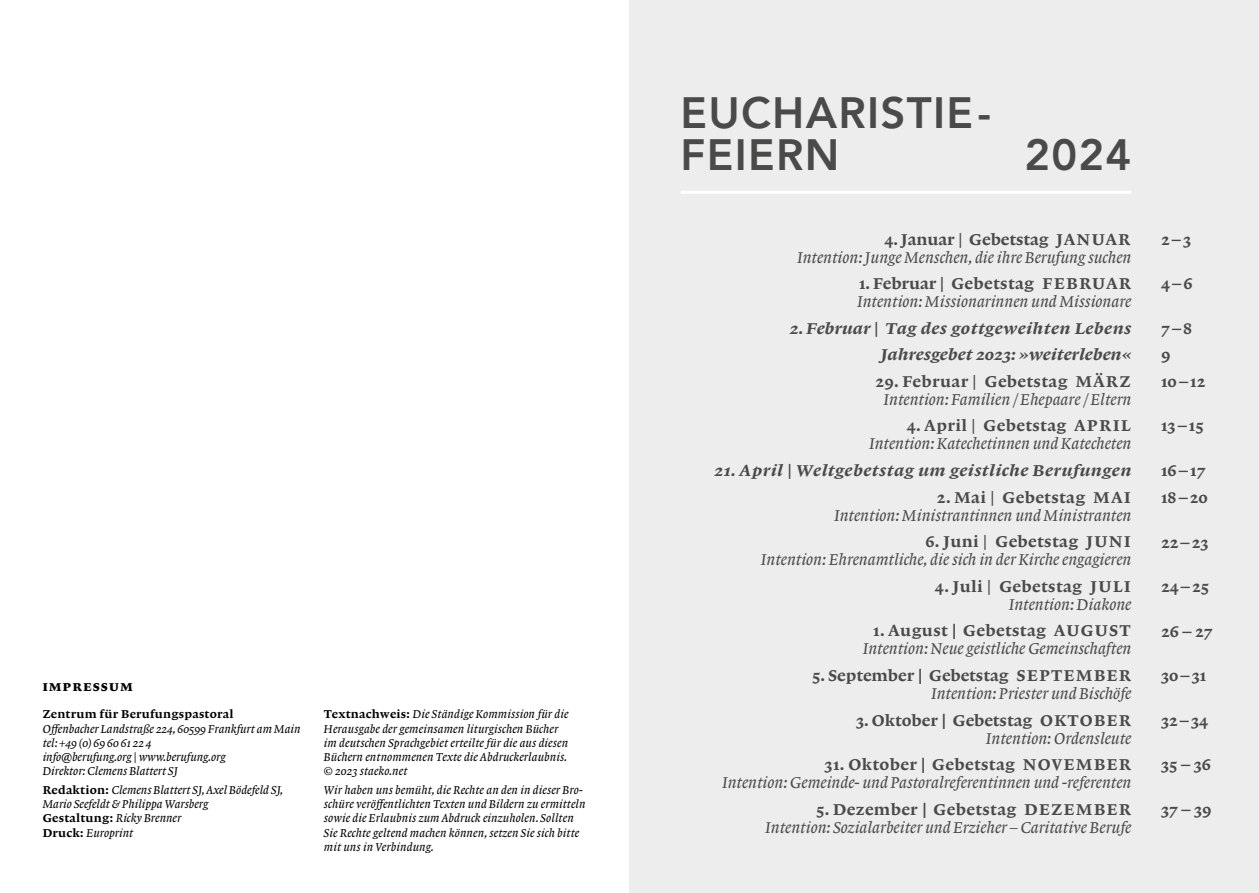
<style>
.page{position:relative;width:1259px;height:893px;background:#fff}
.page>*{position:absolute;margin:0;border:0;box-sizing:border-box;transform-origin:0 0}
.t1{font:800 43.5px/42px "Avenir LT Std";letter-spacing:.03em;color:#4a4a49}
.t2{font:16.5px "Lexicon No 1 Italic A";color:#4a4a49}
.t3{font:16.5px/26.5px "Lexicon No 1 Roman D";letter-spacing:.025em;color:#4a4a49}
.t4{font:16.5px "Lexicon No 1 Roman D";color:#4a4a49}
.t5{font:16.5px/26.5px "Lexicon No 1 Italic D";color:#4a4a49;text-align:right;scale:1.15 1}
.t6{font:16.5px "Lexicon No 1 Italic D";letter-spacing:.025em;color:#4a4a49;scale:1.15 1}
.t7{font:12px/14.2px "Lexicon No 1 Italic A";letter-spacing:.01em;color:#000}
.t8{font:12px "Lexicon No 1 Roman D";letter-spacing:.02em;color:#000}
.t9{font:12px "Lexicon No 1 Roman F";letter-spacing:.11em;color:#000}
.s1{font-family:"Lexicon No 1 Roman D"}
.s2{font-family:"Lexicon No 1 Italic D"}
.s3{font-family:"Lexicon No 1 Roman A"}
</style>
<div class="page">
<div style="left:629px;top:0;width:630px;height:893px;background:#ededed"></div>
<hr style="left:680px;top:191px;width:451px;height:3px;background:#fff">
<p class="t9" style="left:43px;top:681px;width:91px">IMPRESSUM</p>
<p class="t8" style="left:43px;top:708px;width:192px">Zentrum für Berufungspastoral</p>
<p class="t7" style="left:43px;top:721px;width:259px">Offenbacher Landstraße 224, 60599 Frankfurt am Main tel: +49 (0) 69 60 61 22 4<br>info@berufung.org | www.berufung.org<br>Direktor: Clemens Blattert SJ</p>
<p class="t7" style="left:43px;top:783px;width:242px"><span class="s1">Redaktion:</span> Clemens Blattert SJ, Axel Bödefeld SJ,<br>Mario Seefeldt &amp; Philippa Warsberg<br><span class="s1">Gestaltung:</span> Ricky Brenner<br><span class="s1">Druck:</span> Europrint</p>
<p class="t7" style="left:324px;top:707px;width:246px"><span class="s1">Textnachweis:</span> Die Ständige Kommission für die Herausgabe der gemeinsamen liturgischen Bücher im deutschen Sprachgebiet erteilte für die aus diesen Büchern entnommenen Texte die Abdruckerlaubnis. © 2023 staeko.net</p>
<p class="t7" style="left:324px;top:783px;width:263px">Wir haben uns bemüht, die Rechte an den in dieser Bro&shy;schüre veröffentlichten Texten und Bildern zu ermitteln sowie die Erlaubnis zum Abdruck einzuholen. Sollten Sie Rechte geltend machen können, setzen Sie sich bitte mit uns in Verbindung.</p>
<h1 class="t1" style="left:680px;top:92px;width:312px">EUCHARISTIE-<br>FEIERN</h1>
<h1 class="t1" style="left:1024px;top:134px;width:108px">2024</h1>
<h2 class="t4" style="left:884px;top:230px;width:247px">4. Januar | Gebetstag JANUAR</h2>
<h2 class="t2" style="left:797px;top:248px;width:335px">Intention: Junge Menschen, die ihre Berufung suchen</h2>
<h2 class="t3" style="left:859px;top:271px;width:273px">1. Februar <span class="s2">|</span> Gebetstag FEBRUAR</h2>
<h2 class="t2" style="left:857px;top:292px;width:275px">Intention: Missionarinnen und Missionare</h2>
<h2 class="t5" style="left:789px;top:315px;width:298px">2. Februar | Tag des gottgeweihten Lebens<br>Jahresgebet 2023: »weiterleben«</h2>
<h2 class="t3" style="left:875px;top:368px;width:256px">29. Februar | Gebetstag MÄRZ</h2>
<h2 class="t2" style="left:884px;top:390px;width:249px">Intention: Familien / Ehepaare / Eltern</h2>
<h2 class="t3" style="left:906px;top:413px;width:226px">4. April | Gebetstag APRIL</h2>
<h2 class="t2" style="left:869px;top:434px;width:263px">Intention: Katechetinnen und Katecheten</h2>
<h2 class="t6" style="left:714px;top:461px;width:364px">21. April | Weltgebetstag um geistliche Berufungen</h2>
<h2 class="t3" style="left:937px;top:484px;width:195px">2. Mai | Gebetstag MAI</h2>
<h2 class="t2" style="left:834px;top:506px;width:298px">Intention: Ministrantinnen und Ministranten</h2>
<h2 class="t3" style="left:925px;top:529px;width:207px">6. Juni | Gebetstag JUNI</h2>
<h2 class="t2" style="left:761px;top:550px;width:372px">Intention: Ehrenamtliche, die sich in der Kirche engagieren</h2>
<h2 class="t3" style="left:934px;top:573px;width:197px">4. Juli | Gebetstag JULI</h2>
<h2 class="t2" style="left:1009px;top:595px;width:124px">Intention: Diakone</h2>
<h2 class="t3" style="left:873px;top:618px;width:259px">1. August <span class="s3">0</span> Gebetstag AUGUST</h2>
<h2 class="t2" style="left:863px;top:639px;width:270px">Intention: Neue geistliche Gemeinschaften</h2>
<h2 class="t4" style="left:812px;top:666px;width:320px">5. September <span class="s3">0</span> Gebetstag SEPTEMBER</h2>
<h2 class="t2" style="left:931px;top:684px;width:201px">Intention: Priester und Bischöfe</h2>
<h2 class="t4" style="left:856px;top:711px;width:276px">3. Oktober <span class="s3">0</span> Gebetstag OKTOBER</h2>
<h2 class="t2" style="left:986px;top:728px;width:147px">Intention: Ordensleute</h2>
<h2 class="t3" style="left:824px;top:751px;width:308px">31. Oktober <span class="s3">0</span> Gebetstag NOVEMBER</h2>
<h2 class="t2" style="left:722px;top:773px;width:410px">Intention: Gemeinde- und Pastoralreferentinnen und -referenten</h2>
<h2 class="t3" style="left:816px;top:796px;width:317px">5. Dezember <span class="s3">0</span> Gebetstag DEZEMBER</h2>
<h2 class="t2" style="left:765px;top:817px;width:367px">Intention: Sozialarbeiter und Erzieher – Caritative Berufe</h2>
<h2 class="t3" style="left:1161px;top:226px;width:31px">2–3</h2>
<h2 class="t3" style="left:1161px;top:270px;width:33px">4–6</h2>
<h2 class="t3" style="left:1161px;top:315px;width:46px">7–8<br>9<br>10–12</h2>
<h2 class="t3" style="left:1161px;top:412px;width:44px">13–15</h2>
<h2 class="t3" style="left:1161px;top:457px;width:48px;line-height:27px">16–17<br>18–20</h2>
<h2 class="t3" style="left:1161px;top:529px;width:49px">22–23</h2>
<h2 class="t3" style="left:1161px;top:573px;width:50px">24–25</h2>
<h2 class="t3" style="left:1161px;top:618px;width:53px">26 – 27</h2>
<h2 class="t3" style="left:1161px;top:662px;width:47px">30–31</h2>
<h2 class="t3" style="left:1161px;top:707px;width:49px">32–34</h2>
<h2 class="t3" style="left:1161px;top:751px;width:51px">35 – 36</h2>
<h2 class="t3" style="left:1161px;top:796px;width:52px">37 – 39</h2>
</div>
